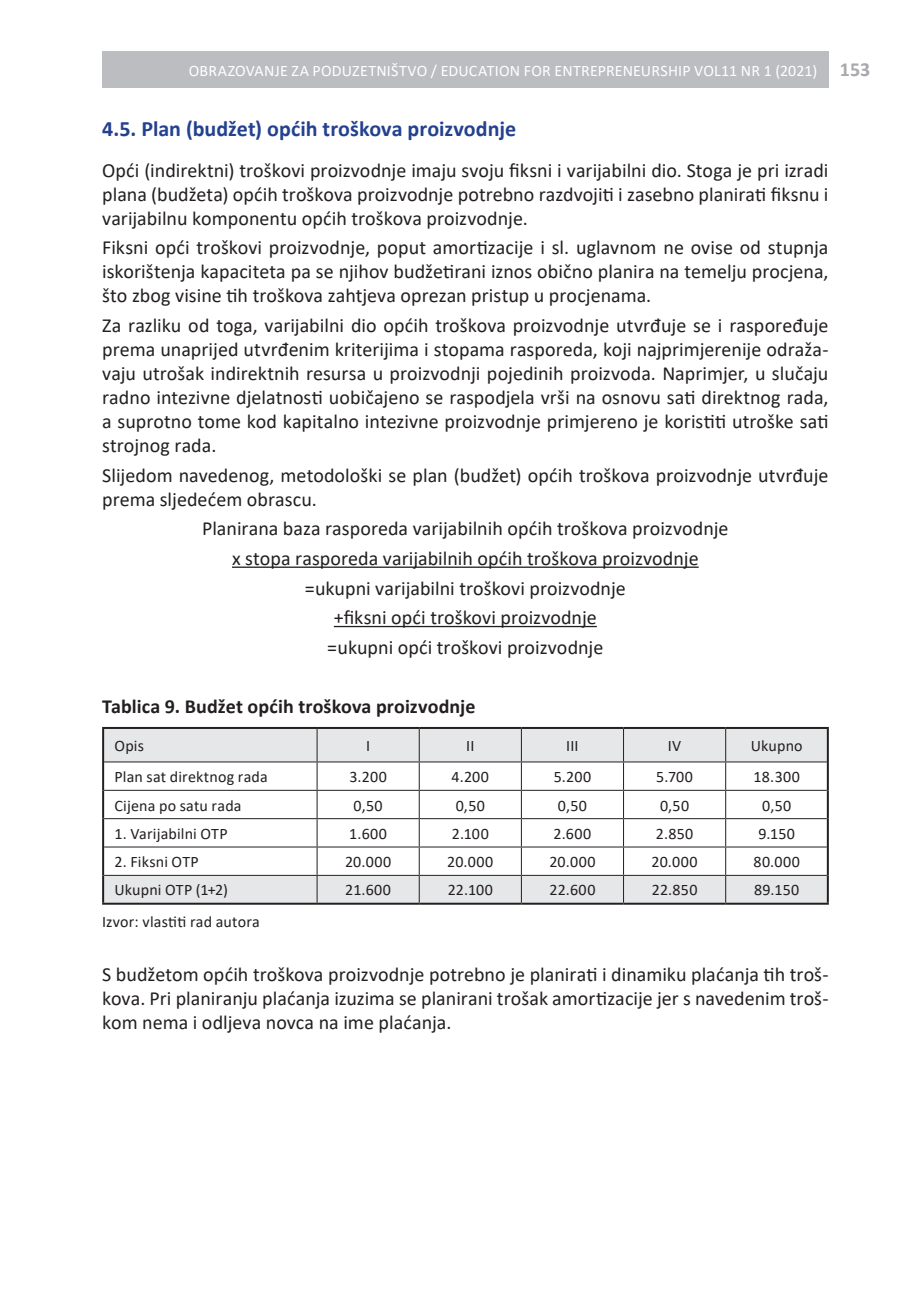
<style>
.page{position:relative;width:908px;height:1304px;background:#fff}
.page>*{position:absolute;margin:0;border:0;box-sizing:border-box;transform-origin:0 0}
.t1{font:700 22px "Calibri";color:#23418f}
.t2{font:20px/24px "Calibri";color:#231f20;text-align:justify}
.t3{font:700 20px "Calibri";letter-spacing:.005em;color:#231f20}
.t4{font:16px "Calibri";letter-spacing:.01em;color:#231f20}
.t5{font:16px "Calibri";letter-spacing:.01em;color:#fff}
.s1{font-weight:700;font-size:20px;color:#a8a9ad}
</style>
<div class="page">
<div style="left:102px;top:52px;width:726px;height:36px;background:#bcbdc0"></div>
<hr style="left:232px;top:567px;width:466px;height:1px;background:#231f20">
<hr style="left:334px;top:626px;width:262px;height:1px;background:#231f20">
<div style="left:104px;top:729px;width:722px;height:174px;background:#e6e7e9"></div>
<svg style="left:104px;top:762px;width:722px;height:113px"></svg>
<hr style="left:316px;top:729px;width:1px;height:32px;background:#231f20">
<hr style="left:418px;top:729px;width:1px;height:32px;background:#231f20">
<hr style="left:520px;top:729px;width:1px;height:32px;background:#231f20">
<hr style="left:622px;top:729px;width:1px;height:32px;background:#231f20">
<hr style="left:724px;top:729px;width:1px;height:32px;background:#231f20">
<hr style="left:104px;top:761px;width:213px;height:1px;background:#231f20">
<hr style="left:317px;top:761px;width:102px;height:1px;background:#231f20">
<hr style="left:419px;top:761px;width:102px;height:1px;background:#231f20">
<hr style="left:521px;top:761px;width:102px;height:1px;background:#231f20">
<hr style="left:623px;top:761px;width:102px;height:1px;background:#231f20">
<hr style="left:725px;top:761px;width:101px;height:1px;background:#231f20">
<hr style="left:104px;top:790px;width:213px;height:1px;background:#231f20">
<hr style="left:317px;top:790px;width:102px;height:1px;background:#231f20">
<hr style="left:419px;top:790px;width:102px;height:1px;background:#231f20">
<hr style="left:521px;top:790px;width:102px;height:1px;background:#231f20">
<hr style="left:623px;top:790px;width:102px;height:1px;background:#231f20">
<hr style="left:725px;top:790px;width:101px;height:1px;background:#231f20">
<hr style="left:104px;top:818px;width:213px;height:1px;background:#231f20">
<hr style="left:317px;top:818px;width:102px;height:1px;background:#231f20">
<hr style="left:419px;top:818px;width:102px;height:1px;background:#231f20">
<hr style="left:521px;top:818px;width:102px;height:1px;background:#231f20">
<hr style="left:623px;top:818px;width:102px;height:1px;background:#231f20">
<hr style="left:725px;top:818px;width:101px;height:1px;background:#231f20">
<hr style="left:104px;top:846px;width:213px;height:1px;background:#231f20">
<hr style="left:317px;top:846px;width:102px;height:1px;background:#231f20">
<hr style="left:419px;top:846px;width:102px;height:1px;background:#231f20">
<hr style="left:521px;top:846px;width:102px;height:1px;background:#231f20">
<hr style="left:623px;top:846px;width:102px;height:1px;background:#231f20">
<hr style="left:725px;top:846px;width:101px;height:1px;background:#231f20">
<hr style="left:104px;top:875px;width:213px;height:1px;background:#231f20">
<hr style="left:317px;top:875px;width:102px;height:1px;background:#231f20">
<svg style="left:316px;top:762px;width:1px;height:141px"></svg>
<hr style="left:419px;top:875px;width:102px;height:1px;background:#231f20">
<svg style="left:418px;top:762px;width:1px;height:141px"></svg>
<hr style="left:521px;top:875px;width:102px;height:1px;background:#231f20">
<svg style="left:520px;top:762px;width:1px;height:141px"></svg>
<hr style="left:623px;top:875px;width:102px;height:1px;background:#231f20">
<svg style="left:622px;top:762px;width:1px;height:141px"></svg>
<hr style="left:725px;top:875px;width:101px;height:1px;background:#231f20">
<svg style="left:724px;top:762px;width:1px;height:141px"></svg>
<hr style="left:102px;top:727px;width:215px;height:2px;background:#231f20">
<hr style="left:102px;top:729px;width:2px;height:33px;background:#231f20">
<hr style="left:317px;top:727px;width:102px;height:2px;background:#231f20">
<hr style="left:419px;top:727px;width:102px;height:2px;background:#231f20">
<hr style="left:521px;top:727px;width:102px;height:2px;background:#231f20">
<hr style="left:623px;top:727px;width:102px;height:2px;background:#231f20">
<hr style="left:725px;top:727px;width:103px;height:2px;background:#231f20">
<hr style="left:826px;top:729px;width:2px;height:33px;background:#231f20">
<hr style="left:102px;top:762px;width:2px;height:28px;background:#231f20">
<hr style="left:826px;top:762px;width:2px;height:28px;background:#231f20">
<hr style="left:102px;top:790px;width:2px;height:29px;background:#231f20">
<hr style="left:826px;top:790px;width:2px;height:29px;background:#231f20">
<hr style="left:102px;top:819px;width:2px;height:28px;background:#231f20">
<hr style="left:826px;top:819px;width:2px;height:28px;background:#231f20">
<hr style="left:102px;top:847px;width:2px;height:28px;background:#231f20">
<hr style="left:826px;top:847px;width:2px;height:28px;background:#231f20">
<hr style="left:102px;top:875px;width:2px;height:28px;background:#231f20">
<hr style="left:826px;top:875px;width:2px;height:28px;background:#231f20">
<hr style="left:102px;top:903px;width:215px;height:2px;background:#231f20">
<hr style="left:317px;top:903px;width:102px;height:2px;background:#231f20">
<hr style="left:419px;top:903px;width:102px;height:2px;background:#231f20">
<hr style="left:521px;top:903px;width:102px;height:2px;background:#231f20">
<hr style="left:623px;top:903px;width:102px;height:2px;background:#231f20">
<hr style="left:725px;top:903px;width:103px;height:2px;background:#231f20">
<p class="t5" style="left:189px;top:59px;width:682px">OBRAZOVANJE ZA PODUZETNIŠTVO / EDUCATION FOR ENTREPRENEURSHIP VOL11 NR 1 (2021) <span class="s1">153</span></p>
<p class="t1" style="left:102px;top:113px;width:415px">4.5. Plan (budžet) općih troškova proizvodnje</p>
<p class="t2" style="left:102px;top:157px;width:727px">Opći (indirektni) troškovi proizvodnje imaju svoju fiksni i varijabilni dio. Stoga je pri izradi plana (budžeta) općih troškova proizvodnje potrebno razdvojiti i zasebno planirati fiksnu i varijabilnu komponentu općih troškova proizvodnje.</p>
<p class="t2" style="left:102px;top:235px;width:727px">Fiksni opći troškovi proizvodnje, poput amortizacije i sl. uglavnom ne ovise od stupnja iskorištenja kapaciteta pa se njihov budžetirani iznos obično planira na temelju procjena, što zbog visine tih troškova zahtjeva oprezan pristup u procjenama.</p>
<p class="t2" style="left:102px;top:313px;width:727px">Za razliku od toga, varijabilni dio općih troškova proizvodnje utvrđuje se i raspoređuje prema unaprijed utvrđenim kriterijima i stopama rasporeda, koji najprimjerenije odraža&shy;vaju utrošak indirektnih resursa u proizvodnji pojedinih proizvoda. Naprimjer, u slučaju radno intezivne djelatnosti uobičajeno se raspodjela vrši na osnovu sati direktnog rada, a suprotno tome kod kapitalno intezivne proizvodnje primjereno je koristiti utroške sati strojnog rada.</p>
<p class="t2" style="left:102px;top:462px;width:727px">Slijedom navedenog, metodološki se plan (budžet) općih troškova proizvodnje utvrđuje prema sljedećem obrascu.</p>
<p class="t2" style="left:202px;top:513px;width:527px;line-height:29.6px;text-align:center">Planirana baza rasporeda varijabilnih općih troškova proizvodnje x stopa rasporeda varijabilnih općih troškova proizvodnje =ukupni varijabilni troškovi proizvodnje<br>+fiksni opći troškovi proizvodnje<br>=ukupni opći troškovi proizvodnje</p>
<p class="t3" style="left:102px;top:692px;width:374px">Tablica 9. Budžet općih troškova proizvodnje</p>
<p class="t4" style="left:114px;top:735px;width:31px">Opis</p>
<p class="t4" style="left:366px;top:735px;width:6px">I</p>
<p class="t4" style="left:466px;top:735px;width:10px">II</p>
<p class="t4" style="left:566px;top:735px;width:14px">III</p>
<p class="t4" style="left:667px;top:735px;width:15px">IV</p>
<p class="t4" style="left:750px;top:735px;width:53px">Ukupno</p>
<p class="t4" style="left:114px;top:766px;width:155px">Plan sat direktnog rada</p>
<p class="t4" style="left:349px;top:766px;width:39px">3.200</p>
<p class="t4" style="left:451px;top:766px;width:39px">4.200</p>
<p class="t4" style="left:553px;top:766px;width:39px">5.200</p>
<p class="t4" style="left:656px;top:766px;width:38px">5.700</p>
<p class="t4" style="left:753px;top:766px;width:48px">18.300</p>
<p class="t4" style="left:114px;top:794px;width:128px">Cijena po satu rada</p>
<p class="t4" style="left:353px;top:794px;width:31px">0,50</p>
<p class="t4" style="left:455px;top:794px;width:31px">0,50</p>
<p class="t4" style="left:557px;top:794px;width:31px">0,50</p>
<p class="t4" style="left:659px;top:794px;width:31px">0,50</p>
<p class="t4" style="left:761px;top:794px;width:31px">0,50</p>
<p class="t4" style="left:114px;top:822px;width:115px">1. Varijabilni OTP</p>
<p class="t4" style="left:349px;top:822px;width:39px">1.600</p>
<p class="t4" style="left:451px;top:822px;width:38px">2.100</p>
<p class="t4" style="left:553px;top:822px;width:39px">2.600</p>
<p class="t4" style="left:655px;top:822px;width:39px">2.850</p>
<p class="t4" style="left:758px;top:822px;width:38px">9.150</p>
<p class="t4" style="left:114px;top:851px;width:86px">2. Fiksni OTP</p>
<p class="t4" style="left:345px;top:851px;width:48px">20.000</p>
<p class="t4" style="left:447px;top:851px;width:48px">20.000</p>
<p class="t4" style="left:549px;top:851px;width:48px">20.000</p>
<p class="t4" style="left:651px;top:851px;width:48px">20.000</p>
<p class="t4" style="left:753px;top:851px;width:48px">80.000</p>
<p class="t4" style="left:114px;top:879px;width:115px">Ukupni OTP (1+2)</p>
<p class="t4" style="left:345px;top:879px;width:47px">21.600</p>
<p class="t4" style="left:447px;top:879px;width:47px">22.100</p>
<p class="t4" style="left:549px;top:879px;width:47px">22.600</p>
<p class="t4" style="left:651px;top:879px;width:47px">22.850</p>
<p class="t4" style="left:754px;top:879px;width:46px">89.150</p>
<p class="t4" style="left:102px;top:911px;width:159px">Izvor: vlastiti rad autora</p>
<p class="t2" style="left:102px;top:962px;width:727px">S budžetom općih troškova proizvodnje potrebno je planirati i dinamiku plaćanja tih troš&shy;kova. Pri planiranju plaćanja izuzima se planirani trošak amortizacije jer s navedenim troš&shy;kom nema i odljeva novca na ime plaćanja.</p>
</div>
